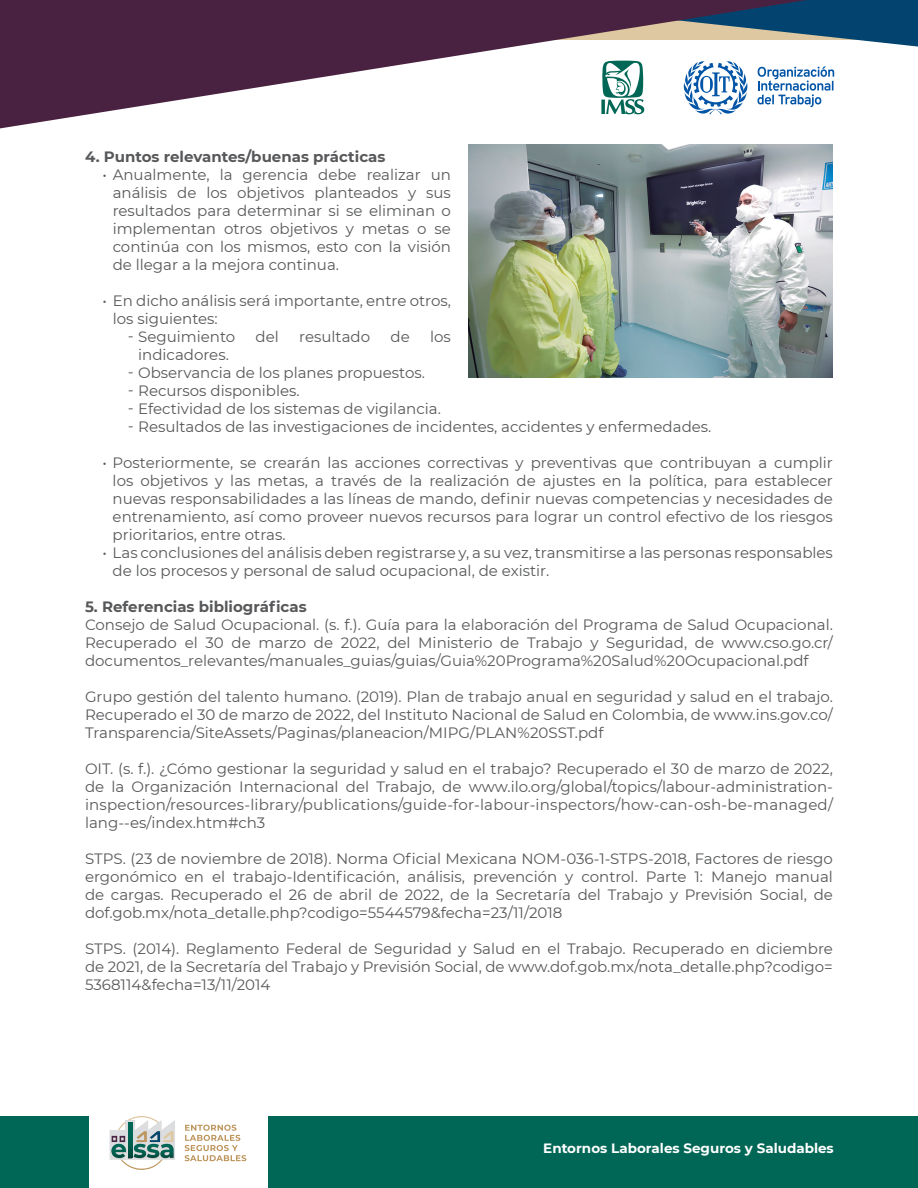
<style>
.page{position:relative;width:918px;height:1188px;background:#fff}
.page>*{position:absolute;margin:0;border:0;box-sizing:border-box;transform-origin:0 0}
.t1{font:15px/18px "Montserrat";color:#57585a;text-align:justify}
.t2{font:700 15px "Montserrat";color:#57585a}
.t3{font:700 13.5px "Montserrat";color:#fff}
</style>
<div class="page">
<div style="left:268px;top:1116px;width:650px;height:72px;background:#006756"></div>
<div style="left:0;top:1116px;width:88px;height:72px;background:#006756"></div>
<svg style="left:0;top:0;width:918px;height:129px"></svg>
<svg style="left:185px;top:1125px;width:61px;height:36px"></svg>
<svg style="left:110px;top:1116px;width:65px;height:54px"></svg>
<img style="left:468px;top:144px;width:365px;height:234px">
<p class="t2" style="left:85px;top:146px;width:302px">4. Puntos relevantes/buenas prácticas</p>
<p class="t1" style="left:113px;top:165px;width:340px;text-indent:-10px">• Anualmente, la gerencia debe realizar un análisis de los objetivos planteados y sus resultados para determinar si se eliminan o implementan otros objetivos y metas o se continúa con los mismos, esto con la visión de llegar a la mejora continua.</p>
<p class="t1" style="left:102px;top:291px;width:350px">• En dicho análisis será importante, entre otros,</p>
<p class="t1" style="left:113px;top:309px;width:107px">los siguientes:</p>
<p class="t1" style="left:128px;top:327px;width:109px">ٳ Seguimiento</p>
<p class="t1" style="left:256px;top:327px;width:25px">del</p>
<p class="t1" style="left:299px;top:327px;width:72px">resultado</p>
<p class="t1" style="left:391px;top:327px;width:21px">de</p>
<p class="t1" style="left:430px;top:327px;width:22px">los</p>
<p class="t1" style="left:128px;top:345px;width:585px;text-align:left;text-indent:10px">indicadores.<br>ٳ Observancia de los planes propuestos.<br>ٳ Recursos disponibles.<br>ٳ Efectividad de los sistemas de vigilancia.<br>ٳ Resultados de las investigaciones de incidentes, accidentes y enfermedades.</p>
<p class="t1" style="left:113px;top:453px;width:722px;text-indent:-10px">• Posteriormente, se crearán las acciones correctivas y preventivas que contribuyan a cumplir los objetivos y las metas, a través de la realización de ajustes en la política, para establecer nuevas responsabilidades a las líneas de mando, definir nuevas competencias y necesidades de entrenamiento, así como proveer nuevos recursos para lograr un control efectivo de los riesgos prioritarios, entre otras.</p>
<p class="t1" style="left:113px;top:543px;width:722px;text-indent:-10px">• Las conclusiones del análisis deben registrarse y, a su vez, transmitirse a las personas responsables de los procesos y personal de salud ocupacional, de existir.</p>
<p class="t2" style="left:85px;top:596px;width:223px">5. Referencias bibliográficas</p>
<p class="t1" style="left:85px;top:615px;width:749px">Consejo de Salud Ocupacional. (s. f.). Guía para la elaboración del Programa de Salud Ocupacional.<br>Recuperado el 30 de marzo de 2022, del Ministerio de Trabajo y Seguridad, de www.cso.go.cr/ documentos_relevantes/manuales_guias/guias/Guia%20Programa%20Salud%20Ocupacional.pdf</p>
<p class="t1" style="left:85px;top:687px;width:749px">Grupo gestión del talento humano. (2019). Plan de trabajo anual en seguridad y salud en el trabajo.<br>Recuperado el 30 de marzo de 2022, del Instituto Nacional de Salud en Colombia, de www.ins.gov.co/ Transparencia/SiteAssets/Paginas/planeacion/MIPG/PLAN%20SST.pdf</p>
<p class="t1" style="left:85px;top:759px;width:750px">OIT. (s. f.). ¿Cómo gestionar la seguridad y salud en el trabajo? Recuperado el 30 de marzo de 2022, de la Organización Internacional del Trabajo, de www.ilo.org/global/topics/labour-administration&shy;inspection/resources-library/publications/guide-for-labour-inspectors/how-can-osh-be-managed/ lang--es/index.htm#ch3</p>
<p class="t1" style="left:85px;top:849px;width:749px">STPS. (23 de noviembre de 2018). Norma Oficial Mexicana NOM-036-1-STPS-2018, Factores de riesgo ergonómico en el trabajo-Identificación, análisis, prevención y control. Parte 1: Manejo manual de cargas. Recuperado el 26 de abril de 2022, de la Secretaría del Trabajo y Previsión Social, de dof.gob.mx/nota_detalle.php?codigo=5544579&amp;fecha=23/11/2018</p>
<p class="t1" style="left:85px;top:939px;width:749px">STPS. (2014). Reglamento Federal de Seguridad y Salud en el Trabajo. Recuperado en diciembre de 2021, de la Secretaría del Trabajo y Previsión Social, de www.dof.gob.mx/nota_detalle.php?codigo= 5368114&amp;fecha=13/11/2014</p>
<p class="t3" style="left:543px;top:1138px;width:292px">Entornos Laborales Seguros y Saludables</p>
</div>
